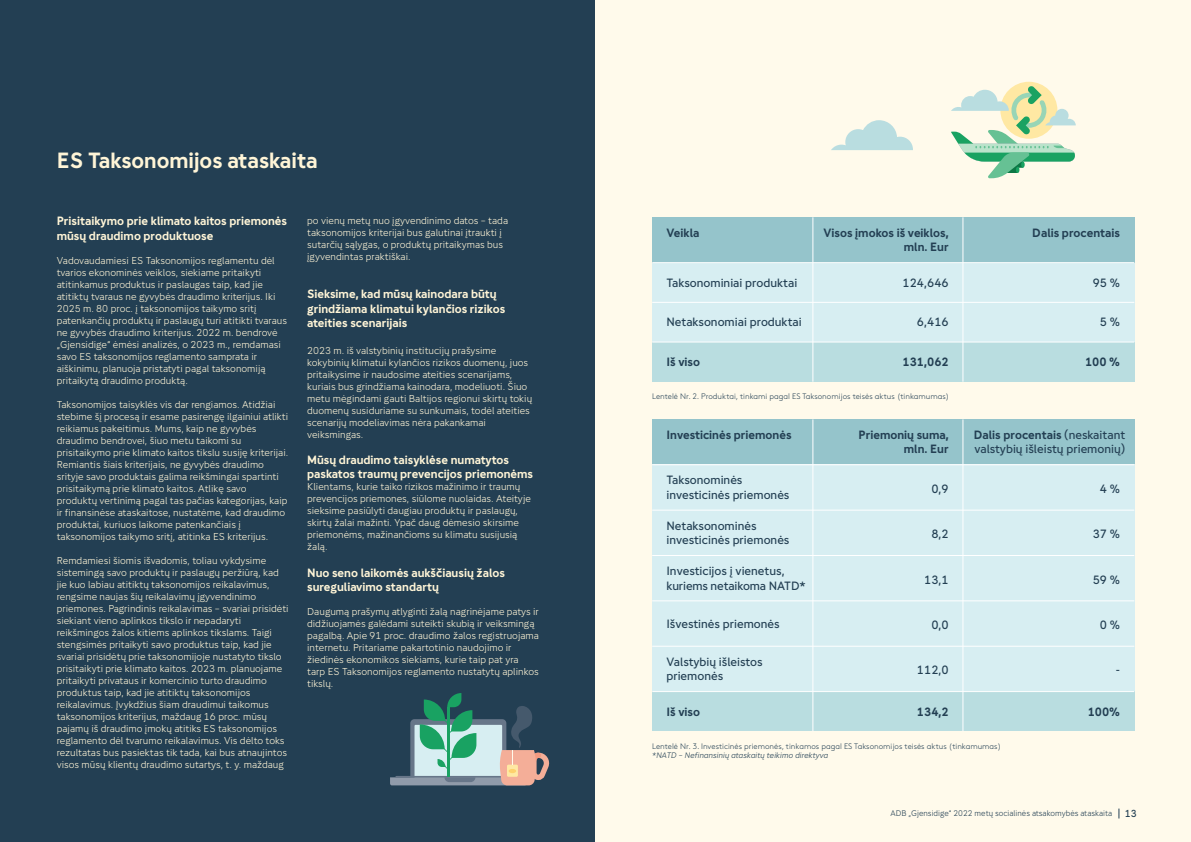
<style>
.page{position:relative;width:1191px;height:842px;background:#fff}
.page>*{position:absolute;margin:0;border:0;box-sizing:border-box;transform-origin:0 0}
.t1{font:700 22px "Gjensidige Sans";color:#fff5d7}
.t2{font:500 12px/14.4px "Gjensidige Sans";color:#233f53}
.t3{font:700 12px/14.4px "Gjensidige Sans";color:#fff5d7}
.t4{font:700 12px/14.4px "Gjensidige Sans";color:#233f53;text-align:right}
.t5{font:10px/12px "Gjensidige Sans";color:#fff5d7}
.t6{font:8.2px "Gjensidige Sans";color:#233f53}
.t7{font:300 8px "Gjen Brown OT";color:#233f53}
.t8{font:italic 8px "Gjensidige Sans";color:#233f53}
.s1{font-weight:700}
.s2{font-weight:500;font-size:10.2px}
</style>
<div class="page">
<div style="left:0;top:0;width:595px;height:842px;background:#233f53"></div>
<div style="left:595px;top:0;width:596px;height:842px;background:#fffaeb"></div>
<svg style="left:390px;top:693px;width:159px;height:92px"></svg>
<div style="left:1000px;top:82px;width:57px;height:57px;background:#ffe8a3;border-radius:50%"></div>
<svg style="left:951px;top:86px;width:124px;height:92px"></svg>
<svg style="left:831px;top:120px;width:82px;height:30px"></svg>
<div style="left:652px;top:419px;width:161px;height:46px;background:#95c4cb"></div>
<div style="left:813px;top:419px;width:150px;height:46px;background:#95c4cb"></div>
<div style="left:963px;top:419px;width:171px;height:46px;background:#95c4cb"></div>
<div style="left:652px;top:465px;width:161px;height:45px;background:#d7eef2"></div>
<div style="left:813px;top:465px;width:150px;height:45px;background:#d7eef2"></div>
<div style="left:963px;top:465px;width:171px;height:45px;background:#d7eef2"></div>
<div style="left:652px;top:510px;width:161px;height:45px;background:#d7eef2"></div>
<div style="left:813px;top:510px;width:150px;height:45px;background:#d7eef2"></div>
<div style="left:963px;top:510px;width:171px;height:45px;background:#d7eef2"></div>
<div style="left:652px;top:601px;width:161px;height:45px;background:#d7eef2"></div>
<div style="left:813px;top:601px;width:150px;height:45px;background:#d7eef2"></div>
<div style="left:963px;top:601px;width:171px;height:45px;background:#d7eef2"></div>
<div style="left:652px;top:646px;width:161px;height:45px;background:#d7eef2"></div>
<div style="left:813px;top:646px;width:150px;height:45px;background:#d7eef2"></div>
<div style="left:963px;top:646px;width:171px;height:45px;background:#d7eef2"></div>
<div style="left:652px;top:555px;width:161px;height:46px;background:#d7eef2"></div>
<div style="left:813px;top:555px;width:150px;height:46px;background:#d7eef2"></div>
<div style="left:963px;top:555px;width:171px;height:46px;background:#d7eef2"></div>
<div style="left:652px;top:691px;width:161px;height:40px;background:#b9dde0"></div>
<div style="left:813px;top:691px;width:150px;height:40px;background:#b9dde0"></div>
<div style="left:963px;top:691px;width:171px;height:40px;background:#b9dde0"></div>
<hr style="left:812px;top:419px;width:1px;height:312px;background:#fff">
<hr style="left:962px;top:419px;width:1px;height:312px;background:#fff">
<hr style="left:652px;top:464px;width:482px;height:1px;background:#fff">
<hr style="left:652px;top:510px;width:482px;height:1px;background:#fff">
<hr style="left:652px;top:555px;width:482px;height:1px;background:#fff">
<hr style="left:652px;top:600px;width:482px;height:1px;background:#fff">
<hr style="left:652px;top:646px;width:482px;height:1px;background:#fff">
<hr style="left:652px;top:691px;width:482px;height:1px;background:#fff">
<div style="left:652px;top:217px;width:161px;height:46px;background:#95c4cb"></div>
<div style="left:813px;top:217px;width:150px;height:46px;background:#95c4cb"></div>
<div style="left:963px;top:217px;width:171px;height:46px;background:#95c4cb"></div>
<div style="left:652px;top:263px;width:161px;height:39px;background:#d7eef2"></div>
<div style="left:813px;top:263px;width:150px;height:39px;background:#d7eef2"></div>
<div style="left:963px;top:263px;width:171px;height:39px;background:#d7eef2"></div>
<div style="left:652px;top:302px;width:161px;height:40px;background:#d7eef2"></div>
<div style="left:813px;top:302px;width:150px;height:40px;background:#d7eef2"></div>
<div style="left:963px;top:302px;width:171px;height:40px;background:#d7eef2"></div>
<div style="left:652px;top:342px;width:161px;height:40px;background:#b9dde0"></div>
<div style="left:813px;top:342px;width:150px;height:40px;background:#b9dde0"></div>
<div style="left:963px;top:342px;width:171px;height:40px;background:#b9dde0"></div>
<hr style="left:812px;top:217px;width:1px;height:165px;background:#fff">
<hr style="left:962px;top:217px;width:1px;height:165px;background:#fff">
<hr style="left:652px;top:262px;width:482px;height:1px;background:#fff">
<hr style="left:652px;top:341px;width:482px;height:1px;background:#fff">
<hr style="left:652px;top:302px;width:482px;height:1px;background:#fff">
<h1 class="t1" style="left:57px;top:148px;width:262px">ES Taksonomijos ataskaita</h1>
<p class="t3" style="left:57px;top:214px;width:232px">Prisitaikymo prie klimato kaitos priemonės mūsų draudimo produktuose</p>
<p class="t5" style="left:57px;top:254px;width:232px">Vadovaudamiesi ES Taksonomijos reglamentu dėl tvarios ekonominės veiklos, siekiame pritaikyti atitinkamus produktus ir paslaugas taip, kad jie atitiktų tvaraus ne gyvybės draudimo kriterijus. Iki 2025 m. 80 proc. į taksonomijos taikymo sritį patenkančių produktų ir paslaugų turi atitikti tvaraus ne gyvybės draudimo kriterijus. 2022 m. bendrovė „Gjensidige“ ėmėsi analizės, o 2023 m., remdamasi savo ES taksonomijos reglamento samprata ir aiškinimu, planuoja pristatyti pagal taksonomiją pritaikytą draudimo produktą.</p>
<p class="t5" style="left:57px;top:398px;width:233px">Taksonomijos taisyklės vis dar rengiamos. Atidžiai stebime šį procesą ir esame pasirengę ilgainiui atlikti reikiamus pakeitimus. Mums, kaip ne gyvybės draudimo bendrovei, šiuo metu taikomi su prisitaikymo prie klimato kaitos tikslu susiję kriterijai.<br>Remiantis šiais kriterijais, ne gyvybės draudimo srityje savo produktais galima reikšmingai spartinti prisitaikymą prie klimato kaitos. Atlikę savo produktų vertinimą pagal tas pačias kategorijas, kaip ir finansinėse ataskaitose, nustatėme, kad draudimo produktai, kuriuos laikome patenkančiais į taksonomijos taikymo sritį, atitinka ES kriterijus.</p>
<p class="t5" style="left:57px;top:554px;width:233px">Remdamiesi šiomis išvadomis, toliau vykdysime sistemingą savo produktų ir paslaugų peržiūrą, kad jie kuo labiau atitiktų taksonomijos reikalavimus, rengsime naujas šių reikalavimų įgyvendinimo priemones. Pagrindinis reikalavimas – svariai prisidėti siekiant vieno aplinkos tikslo ir nepadaryti reikšmingos žalos kitiems aplinkos tikslams. Taigi stengsimės pritaikyti savo produktus taip, kad jie svariai prisidėtų prie taksonomijoje nustatyto tikslo prisitaikyti prie klimato kaitos. 2023 m. planuojame pritaikyti privataus ir komercinio turto draudimo produktus taip, kad jie atitiktų taksonomijos reikalavimus. Įvykdžius šiam draudimui taikomus taksonomijos kriterijus, maždaug 16 proc. mūsų pajamų iš draudimo įmokų atitiks ES taksonomijos reglamento dėl tvarumo reikalavimus. Vis dėlto toks rezultatas bus pasiektas tik tada, kai bus atnaujintos visos mūsų klientų draudimo sutartys, t. y. maždaug</p>
<p class="t5" style="left:307px;top:214px;width:202px">po vienų metų nuo įgyvendinimo datos – tada taksonomijos kriterijai bus galutinai įtraukti į sutarčių sąlygas, o produktų pritaikymas bus įgyvendintas praktiškai.</p>
<p class="t3" style="left:307px;top:287px;width:199px">Sieksime, kad mūsų kainodara būtų grindžiama klimatui kylančios rizikos ateities scenarijais</p>
<p class="t5" style="left:307px;top:344px;width:226px">2023 m. iš valstybinių institucijų prašysime kokybinių klimatui kylančios rizikos duomenų, juos pritaikysime ir naudosime ateities scenarijams, kuriais bus grindžiama kainodara, modeliuoti. Šiuo metu mėgindami gauti Baltijos regionui skirtų tokių duomenų susiduriame su sunkumais, todėl ateities scenarijų modeliavimas nėra pakankamai veiksmingas.</p>
<p class="t3" style="left:307px;top:452px;width:227px">Mūsų draudimo taisyklėse numatytos paskatos traumų prevencijos priemonėms</p>
<p class="t5" style="left:307px;top:481px;width:225px">Klientams, kurie taiko rizikos mažinimo ir traumų prevencijos priemones, siūlome nuolaidas. Ateityje sieksime pasiūlyti daugiau produktų ir paslaugų, skirtų žalai mažinti. Ypač daug dėmesio skirsime priemonėms, mažinančioms su klimatu susijusią žalą.</p>
<p class="t3" style="left:307px;top:565px;width:199px">Nuo seno laikomės aukščiausių žalos sureguliavimo standartų</p>
<p class="t5" style="left:307px;top:605px;width:233px">Daugumą prašymų atlyginti žalą nagrinėjame patys ir didžiuojamės galėdami suteikti skubią ir veiksmingą pagalbą. Apie 91 proc. draudimo žalos registruojama internetu. Pritariame pakartotinio naudojimo ir žiedinės ekonomikos siekiams, kurie taip pat yra tarp ES Taksonomijos reglamento nustatytų aplinkos tikslų.</p>
<p class="t4" style="left:666px;top:225px;width:35px">Veikla</p>
<p class="t4" style="left:823px;top:225px;width:127px">Visos įmokos iš veiklos, mln. Eur</p>
<p class="t4" style="left:1032px;top:225px;width:89px">Dalis procentais</p>
<p class="t2" style="left:666px;top:275px;width:132px">Taksonominiai produktai</p>
<p class="t2" style="left:902px;top:275px;width:48px">124,646</p>
<p class="t2" style="left:1092px;top:275px;width:29px">95 %</p>
<p class="t2" style="left:666px;top:315px;width:137px">Netaksonomiai produktai</p>
<p class="t2" style="left:917px;top:315px;width:33px">6,416</p>
<p class="t2" style="left:1100px;top:315px;width:22px">5 %</p>
<p class="t4" style="left:666px;top:355px;width:35px">Iš viso</p>
<p class="t4" style="left:902px;top:355px;width:48px">131,062</p>
<p class="t4" style="left:1085px;top:355px;width:37px">100 %</p>
<p class="t7" style="left:652px;top:390px;width:298px">Lentelė Nr. 2. Produktai, tinkami pagal ES Taksonomijos teisės aktus (tinkamumas)</p>
<p class="t4" style="left:666px;top:427px;width:127px">Investicinės priemonės</p>
<p class="t4" style="left:858px;top:427px;width:92px">Priemonių suma, mln. Eur</p>
<p class="t2" style="left:973px;top:427px;width:153px"><span class="s1">Dalis procentais</span> (neskaitant valstybių išleistų priemonių)</p>
<p class="t2" style="left:666px;top:473px;width:125px">Taksonominės investicinės priemonės</p>
<p class="t2" style="left:931px;top:481px;width:19px">0,9</p>
<p class="t2" style="left:1100px;top:481px;width:22px">4 %</p>
<p class="t2" style="left:666px;top:518px;width:125px">Netaksonominės investicinės priemonės</p>
<p class="t2" style="left:931px;top:527px;width:19px">8,2</p>
<p class="t2" style="left:1092px;top:527px;width:29px">37 %</p>
<p class="t2" style="left:666px;top:564px;width:141px">Investicijos į vienetus, kuriems netaikoma NATD*</p>
<p class="t2" style="left:924px;top:572px;width:26px">13,1</p>
<p class="t2" style="left:1092px;top:572px;width:29px">59 %</p>
<p class="t2" style="left:666px;top:616px;width:115px">Išvestinės priemonės</p>
<p class="t2" style="left:931px;top:617px;width:19px">0,0</p>
<p class="t2" style="left:1100px;top:617px;width:22px">0 %</p>
<p class="t2" style="left:666px;top:654px;width:98px">Valstybių išleistos priemonės</p>
<p class="t2" style="left:917px;top:663px;width:33px">112,0</p>
<p class="t2" style="left:1115px;top:663px;width:6px">-</p>
<p class="t4" style="left:666px;top:704px;width:35px">Iš viso</p>
<p class="t4" style="left:917px;top:704px;width:33px">134,2</p>
<p class="t4" style="left:1087px;top:704px;width:34px">100%</p>
<p class="t7" style="left:652px;top:740px;width:350px">Lentelė Nr. 3. Investicinės priemonės, tinkamos pagal ES Taksonomijos teisės aktus (tinkamumas)</p>
<p class="t8" style="left:652px;top:751px;width:178px">*NATD – Nefinansinių ataskaitų teikimo direktyva</p>
<p class="t6" style="left:890px;top:808px;width:248px">ADB „Gjensidige“ 2022 metų socialinės atsakomybės ataskaita <span class="s2">13</span></p>
</div>
